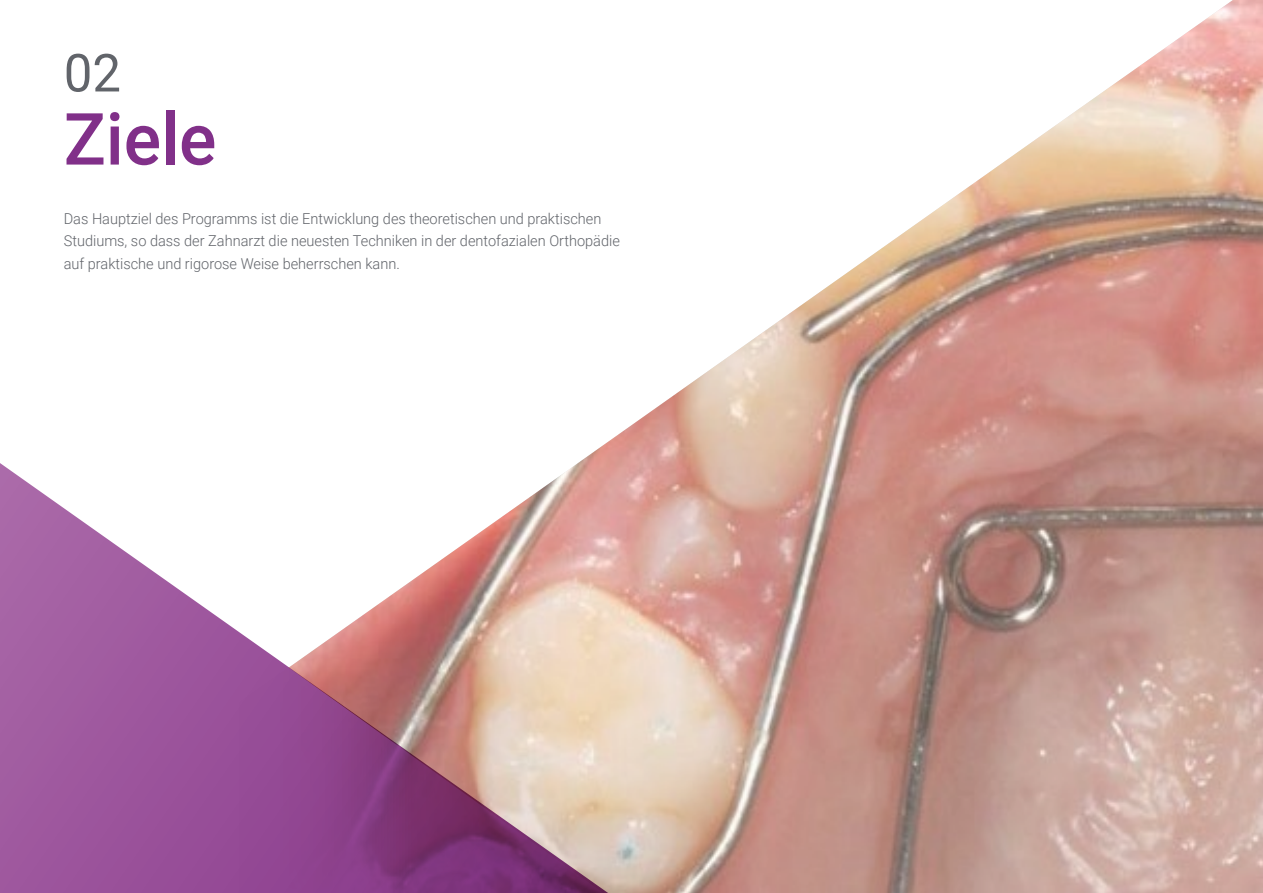
<style>
.page{position:relative;width:1263px;height:893px;background:#fff}
.page>*{position:absolute;margin:0;border:0;box-sizing:border-box;transform-origin:0 0}
.t1{font:500 72px "Roboto";color:#813089}
.t2{font:52.5px "Roboto";color:#61646a}
.t3{font:300 15px/22.5px "Roboto";color:#61646a}
</style>
<div class="page">
<img style="left:618px;top:0;width:645px;height:893px">
<svg style="left:0;top:446px;width:638px;height:447px"></svg>
<h2 class="t2" style="left:64px;top:36px;width:59px">02</h2>
<h1 class="t1" style="left:64px;top:89px;width:154px">Ziele</h1>
<p class="t3" style="left:64px;top:207px;width:558px">Das Hauptziel des Programms ist die Entwicklung des theoretischen und praktischen<br>Studiums, so dass der Zahnarzt die neuesten Techniken in der dentofazialen Orthopädie auf praktische und rigorose Weise beherrschen kann.</p>
</div>
